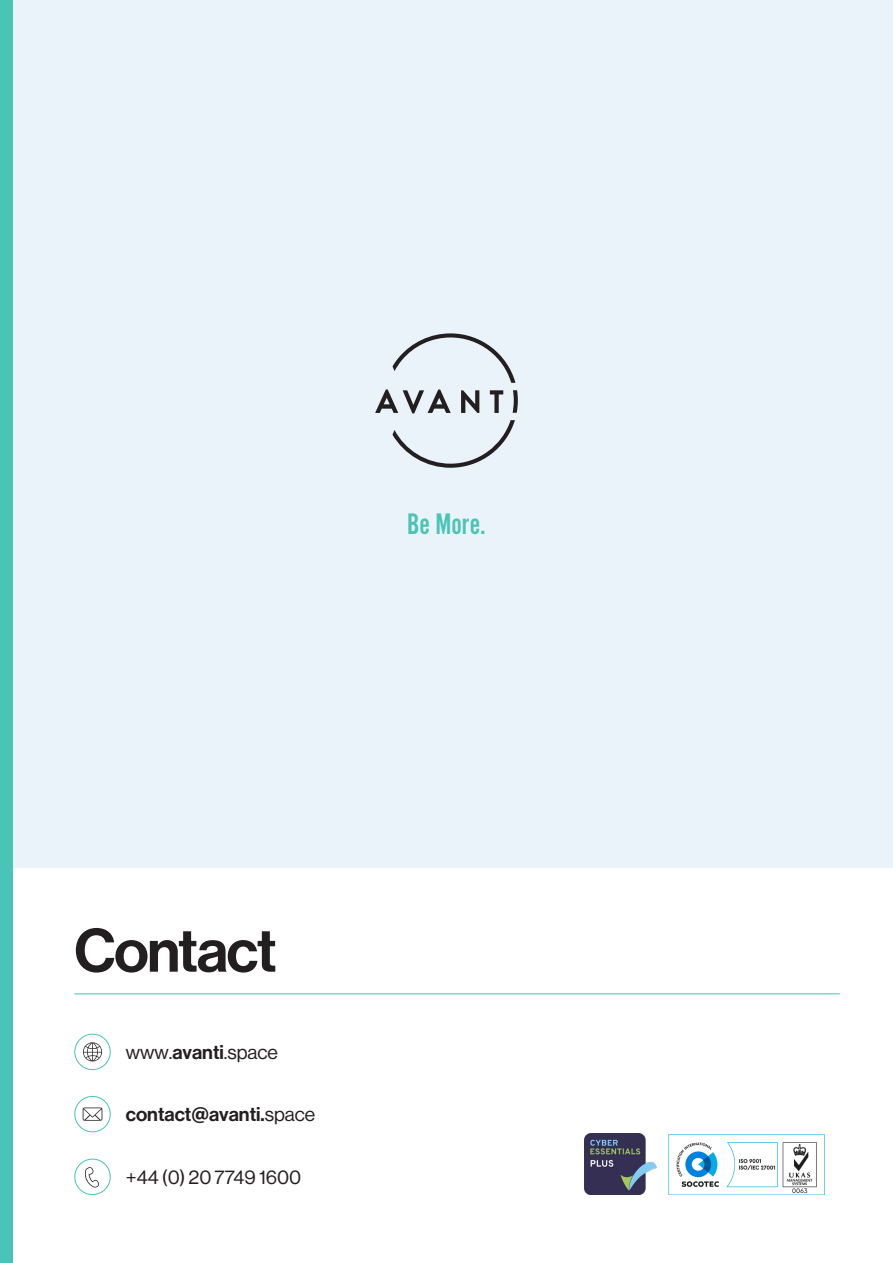
<style>
.page{position:relative;width:893px;height:1263px;background:#fff}
.page>*{position:absolute;margin:0;border:0;box-sizing:border-box;transform-origin:0 0}
.t1{font:60px "N Haas Grotesk DS Pro 65 Md";letter-spacing:-.025em;color:#231f20}
.t2{font:30.9px "Alternate Got No 2 D";color:#4ac4b5}
.t3{font:19.5px "N Haas Grotesk DS Pro 55 Rg";color:#231f20}
.t4{font:19.5px "N Haas Grotesk DS Pro 65 Md";color:#231f20}
.s1{font-family:"N Haas Grotesk DS Pro 65 Md"}
.s2{font-family:"N Haas Grotesk DS Pro 55 Rg"}
</style>
<div class="page">
<div style="left:0;top:0;width:893px;height:867px;background:#eaf3fa"></div>
<hr style="left:74px;top:993px;width:766px;height:1px;background:#4bc0b2">
<div style="left:74px;top:1159px;width:37px;height:36px;border:1px solid #4ac4b5;border-radius:50%"></div>
<svg style="left:84px;top:1167px;width:15px;height:20px"></svg>
<div style="left:74px;top:1034px;width:37px;height:36px;border:1px solid #4ac4b5;border-radius:50%"></div>
<svg style="left:83px;top:1042px;width:19px;height:19px"></svg>
<div style="left:74px;top:1096px;width:37px;height:36px;border:1px solid #4ac4b5;border-radius:50%"></div>
<svg style="left:83px;top:1107px;width:19px;height:14px"></svg>
<svg style="left:513px;top:390px;width:5px;height:23px"></svg>
<svg style="left:392px;top:333px;width:123px;height:50px"></svg>
<svg style="left:392px;top:420px;width:123px;height:48px"></svg>
<svg style="left:461px;top:390px;width:18px;height:23px"></svg>
<svg style="left:490px;top:390px;width:13px;height:23px"></svg>
<svg style="left:375px;top:389px;width:76px;height:24px"></svg>
<img style="left:668px;top:1134px;width:157px;height:61px">
<img style="left:585px;top:1134px;width:71px;height:60px">
<div style="left:0;top:0;width:12px;height:1263px;background:#4ac4b5"></div>
<h2 class="t2" style="left:407px;top:507px;width:80px">Be More.</h2>
<h1 class="t1" style="left:74px;top:916px;width:204px">Contact</h1>
<p class="t3" style="left:126px;top:1041px;width:154px">www.<span class="s1">avanti</span>.space</p>
<p class="t4" style="left:126px;top:1103px;width:191px">contact@avanti.<span class="s2">space</span></p>
<p class="t3" style="left:126px;top:1166px;width:177px">+44 (0) 20 7749 1600</p>
</div>
